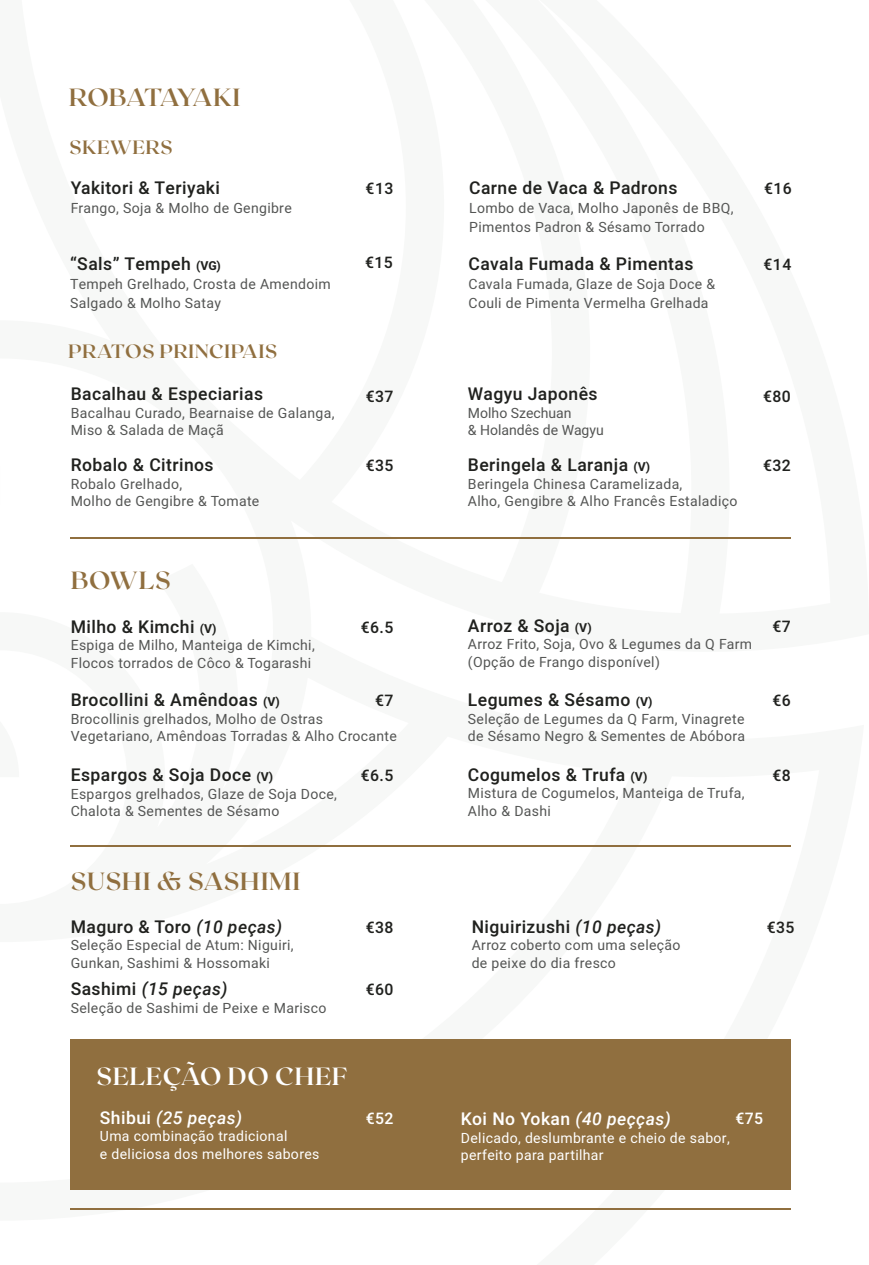
<style>
.page{position:relative;width:869px;height:1265px;background:#fff}
.page>*{position:absolute;margin:0;border:0;box-sizing:border-box;transform-origin:0 0}
.t1{font:700 24.85px "Roxborough CF";letter-spacing:.02em;color:#906f3f}
.t2{font:700 24.85px "Roxborough CF";letter-spacing:.025em;color:#fff}
.t3{font:700 24.85px "Roxborough CF";letter-spacing:-.035em;color:#906f3f}
.t4{font:700 19.25px "Roxborough CF";letter-spacing:.025em;color:#906f3f}
.t5{font:500 17.5px "Heebo";letter-spacing:.025em;color:#20211e}
.t6{font:500 17.5px "Heebo";letter-spacing:.025em;color:#fff}
.t7{font:italic 500 17.5px "Roboto";letter-spacing:.025em;color:#20211e}
.t8{font:italic 500 17.5px "Roboto";letter-spacing:.025em;color:#fff}
.t9{font:500 15.75px "Heebo";letter-spacing:.025em;color:#20211e}
.t10{font:500 15.75px "Heebo";color:#fff}
.t11{font:14px/17.5px "Heebo";letter-spacing:.025em;color:#545554}
.t12{font:14px/17.5px "Heebo";letter-spacing:.025em;color:#fff}
.t13{font:14px/17.5px "Heebo";color:#545554}
.s1{font-weight:700;font-size:12.25px}
.s2{font-family:"Roboto";font-style:italic}
.s3{font-family:"Heebo";font-style:normal}
</style>
<div class="page">
<hr style="left:71px;top:537px;width:719px;height:2px;background:#906f3f">
<hr style="left:71px;top:1208px;width:719px;height:2px;background:#906f3f">
<div style="left:71px;top:1039px;width:719px;height:151px;background:#906f3f"></div>
<hr style="left:71px;top:845px;width:719px;height:2px;background:#906f3f">
<h1 class="t3" style="left:69px;top:81px;width:173px">ROBATAYAKI</h1>
<h2 class="t4" style="left:69px;top:134px;width:104px">SKEWERS</h2>
<p class="t5" style="left:71px;top:176px;width:151px">Yakitori &amp; Teriyaki</p>
<p class="t11" style="left:71px;top:199px;width:222px">Frango, Soja &amp; Molho de Gengibre</p>
<p class="t5" style="left:70px;top:252px;width:152px">“Sals” Tempeh <span class="s1">(VG)</span></p>
<p class="t11" style="left:70px;top:275px;width:262px;line-height:19.2px">Tempeh Grelhado, Crosta de Amendoim<br>Salgado &amp; Molho Satay</p>
<h2 class="t4" style="left:68px;top:339px;width:210px">PRATOS PRINCIPAIS</h2>
<p class="t5" style="left:71px;top:382px;width:194px">Bacalhau &amp; Especiarias</p>
<p class="t11" style="left:71px;top:404px;width:265px">Bacalhau Curado, Bearnaise de Galanga,<br>Miso &amp; Salada de Maçã</p>
<p class="t5" style="left:71px;top:453px;width:144px">Robalo &amp; Citrinos</p>
<p class="t11" style="left:71px;top:475px;width:190px">Robalo Grelhado,<br>Molho de Gengibre &amp; Tomate</p>
<p class="t9" style="left:365px;top:177px;width:29px">€13</p>
<p class="t5" style="left:469px;top:176px;width:209px">Carne de Vaca &amp; Padrons</p>
<p class="t11" style="left:469px;top:199px;width:266px;line-height:19.2px">Lombo de Vaca, Molho Japonês de BBQ,<br>Pimentos Padron &amp; Sésamo Torrado</p>
<p class="t9" style="left:365px;top:252px;width:29px">€15</p>
<p class="t5" style="left:468px;top:252px;width:226px">Cavala Fumada &amp; Pimentas</p>
<p class="t11" style="left:468px;top:275px;width:248px;line-height:19.2px">Cavala Fumada, Glaze de Soja Doce &amp;<br>Couli de Pimenta Vermelha Grelhada</p>
<p class="t9" style="left:763px;top:177px;width:29px">€16</p>
<p class="t9" style="left:763px;top:253px;width:29px">€14</p>
<p class="t9" style="left:365px;top:385px;width:29px">€37</p>
<p class="t9" style="left:365px;top:455px;width:29px">€35</p>
<p class="t5" style="left:467px;top:382px;width:131px">Wagyu Japonês</p>
<p class="t9" style="left:762px;top:385px;width:29px">€80</p>
<p class="t13" style="left:467px;top:404px;width:137px">Molho Szechuan<br>&amp; Holandês de Wagyu</p>
<p class="t5" style="left:467px;top:453px;width:183px">Beringela &amp; Laranja <span class="s1">(V)</span></p>
<p class="t9" style="left:762px;top:455px;width:29px">€32</p>
<p class="t11" style="left:467px;top:475px;width:271px">Beringela Chinesa Caramelizada,<br>Alho, Gengibre &amp; Alho Francês Estaladiço</p>
<h1 class="t1" style="left:71px;top:564px;width:102px">BOWLS</h1>
<p class="t5" style="left:71px;top:614px;width:147px">Milho &amp; Kimchi <span class="s1">(V)</span></p>
<p class="t11" style="left:71px;top:636px;width:245px">Espiga de Milho, Manteiga de Kimchi,<br>Flocos torrados de Côco &amp; Togarashi</p>
<p class="t9" style="left:361px;top:616px;width:34px">€6.5</p>
<p class="t5" style="left:71px;top:688px;width:210px">Brocollini &amp; Amêndoas <span class="s1">(V)</span></p>
<p class="t9" style="left:375px;top:690px;width:20px">€7</p>
<p class="t11" style="left:71px;top:710px;width:327px">Brocollinis grelhados, Molho de Ostras<br>Vegetariano, Amêndoas Torradas &amp; Alho Crocante</p>
<p class="t5" style="left:467px;top:614px;width:125px">Arroz &amp; Soja <span class="s1">(V)</span></p>
<p class="t9" style="left:772px;top:615px;width:20px">€7</p>
<p class="t11" style="left:467px;top:636px;width:286px">Arroz Frito, Soja, Ovo &amp; Legumes da Q Farm (Opção de Frango disponível)</p>
<p class="t5" style="left:467px;top:688px;width:186px">Legumes &amp; Sésamo <span class="s1">(V)</span></p>
<p class="t9" style="left:772px;top:690px;width:20px">€6</p>
<p class="t11" style="left:467px;top:710px;width:278px">Seleção de Legumes da Q Farm, Vinagrete de Sésamo Negro &amp; Sementes de Abóbora</p>
<p class="t5" style="left:71px;top:763px;width:204px">Espargos &amp; Soja Doce <span class="s1">(V)</span></p>
<p class="t11" style="left:71px;top:785px;width:268px">Espargos grelhados, Glaze de Soja Doce,<br>Chalota &amp; Sementes de Sésamo</p>
<p class="t5" style="left:467px;top:762px;width:181px">Cogumelos &amp; Trufa <span class="s1">(V)</span></p>
<p class="t11" style="left:467px;top:784px;width:278px">Mistura de Cogumelos, Manteiga de Trufa,<br>Alho &amp; Dashi</p>
<p class="t9" style="left:361px;top:764px;width:34px">€6.5</p>
<p class="t9" style="left:772px;top:764px;width:20px">€8</p>
<h1 class="t1" style="left:71px;top:865px;width:231px">SUSHI &amp; SASHIMI</h1>
<p class="t5" style="left:71px;top:914px;width:213px">Maguro &amp; Toro <span class="s2">(10 peças)</span></p>
<p class="t9" style="left:365px;top:916px;width:29px">€38</p>
<p class="t11" style="left:71px;top:937px;width:224px">Seleção Especial de Atum: Niguiri,<br>Gunkan, Sashimi &amp; Hossomaki</p>
<p class="t7" style="left:71px;top:977px;width:158px"><span class="s3">Sashimi</span> (15 peças)</p>
<p class="t9" style="left:365px;top:979px;width:29px">€60</p>
<p class="t11" style="left:71px;top:999px;width:257px">Seleção de Sashimi de Peixe e Marisco</p>
<h1 class="t2" style="left:96px;top:1060px;width:252px">SELEÇÃO DO CHEF</h1>
<p class="t8" style="left:100px;top:1105px;width:144px"><span class="s3">Shibui</span> (25 peças)</p>
<p class="t10" style="left:365px;top:1107px;width:29px">€52</p>
<p class="t12" style="left:100px;top:1127px;width:221px">Uma combinação tradicional<br>e deliciosa dos melhores sabores</p>
<p class="t5" style="left:471px;top:914px;width:191px">Niguirizushi <span class="s2">(10 peças)</span></p>
<p class="t9" style="left:766px;top:916px;width:29px">€35</p>
<p class="t11" style="left:471px;top:937px;width:210px">Arroz coberto com uma seleção de peixe do dia fresco</p>
<p class="t6" style="left:460px;top:1107px;width:211px">Koi No Yokan <span class="s2">(40 peçças)</span></p>
<p class="t10" style="left:735px;top:1107px;width:29px">€75</p>
<p class="t12" style="left:460px;top:1129px;width:270px">Delicado, deslumbrante e cheio de sabor, perfeito para partilhar</p>
</div>
